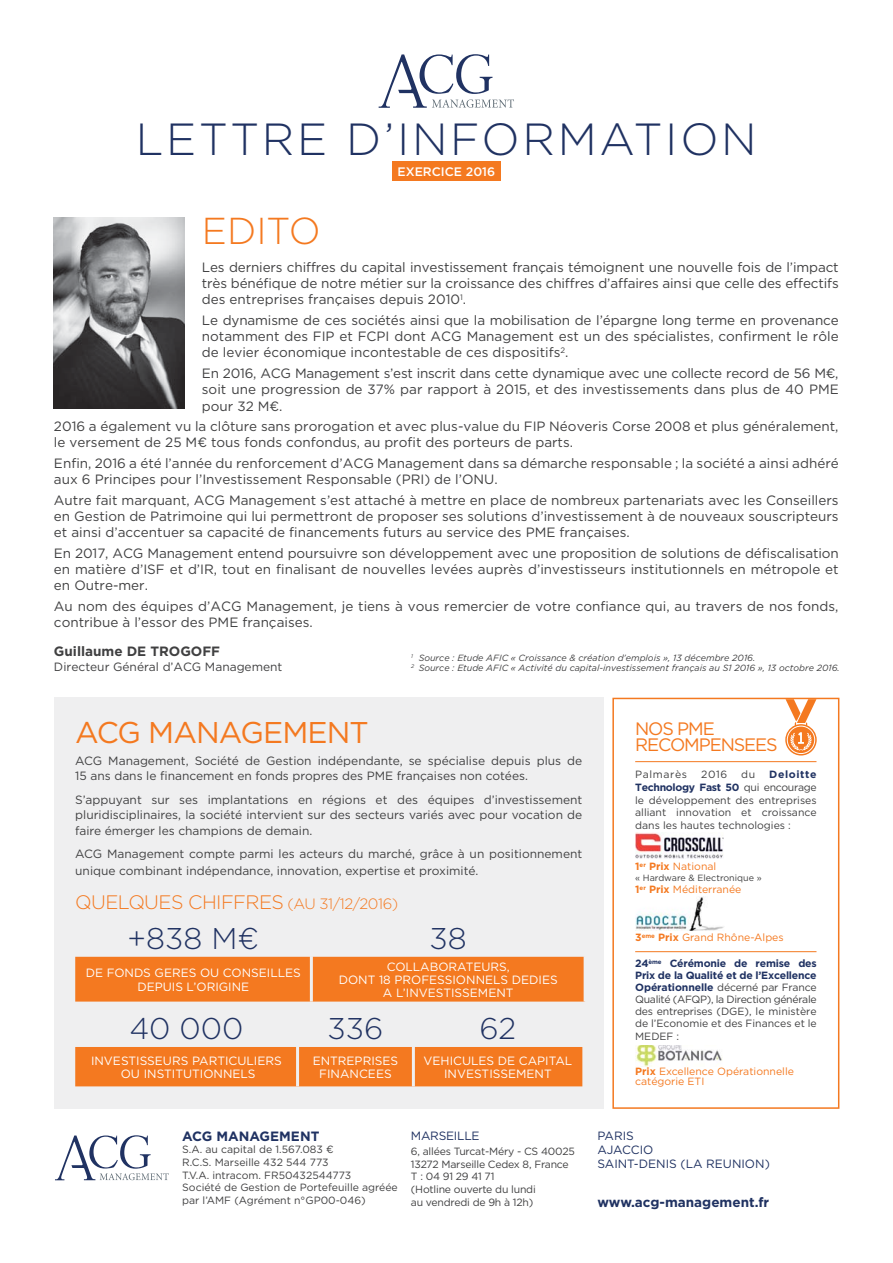
<style>
.page{position:relative;width:893px;height:1263px;background:#fff}
.page>*{position:absolute;margin:0;border:0;box-sizing:border-box;transform-origin:0 0}
.t1{font:300 45px "Gotham";letter-spacing:.06em;color:#203262}
.t2{font:300 37.5px "Gotham";color:#f47920}
.t3{font:300 30px "Gotham";color:#203262}
.t4{font:30px "Gotham";letter-spacing:-.03em;color:#f47920}
.t5{font:300 19.5px "Gotham";letter-spacing:-.03em;color:#f47920}
.t6{font:18px/16.5px "Gotham";letter-spacing:-.06em;color:#f47920}
.t7{font:13.5px/16.2px "Gotham";color:#404041;text-align:justify}
.t8{font:700 13.5px "Gotham";color:#203262}
.t9{font:700 13.5px "Gotham";color:#404041}
.t10{font:500 12.3px "Gotham";color:#fff}
.t11{font:12px/15.8px "Gotham";color:#404041}
.t12{font:12px/13.4px "Gotham";color:#fff;text-align:center}
.t13{font:12px/14.4px "Gotham";color:#203262}
.t14{font:12px "Gotham";letter-spacing:-.02em;color:#203262}
.t15{font:10.5px/12.6px "Gotham";color:#404041;text-align:justify}
.t16{font:10.5px/12.6px "Gotham";letter-spacing:-.02em;color:#404041}
.t17{font:10.5px/10.5px "Gotham";color:#f47920}
.t18{font:10.5px "Gotham";letter-spacing:.06em;color:#404041}
.t19{font:italic 9px/10.8px "Gotham";color:#404041}
.t20{font:9px "Gotham";color:#404041}
.s1{font-size:15px}
.s2{font-weight:700;color:#203262}
.s3{font-weight:700}
</style>
<div class="page">
<div style="left:54px;top:698px;width:550px;height:411px;background:#efeff0"></div>
<div style="left:75px;top:957px;width:509px;height:45px;background:#f47920"></div>
<hr style="left:310px;top:957px;width:3px;height:45px;background:#efeff0">
<div style="left:75px;top:1047px;width:507px;height:39px;background:#f47920"></div>
<hr style="left:296px;top:1047px;width:3px;height:39px;background:#efeff0">
<hr style="left:412px;top:1047px;width:3px;height:39px;background:#efeff0">
<hr style="left:635px;top:761px;width:181px;height:1px;background:#f47920">
<img style="left:635px;top:833px;width:88px;height:25px">
<img style="left:635px;top:897px;width:89px;height:34px">
<hr style="left:635px;top:951px;width:181px;height:1px;background:#f47920">
<img style="left:635px;top:1046px;width:87px;height:20px">
<div style="left:612px;top:698px;width:227px;height:411px;border:2px solid #f47920"></div>
<svg style="left:379px;top:54px;width:135px;height:54px"></svg>
<div style="left:392px;top:162px;width:109px;height:19px;background:#f47920"></div>
<img style="left:54px;top:217px;width:131px;height:192px">
<svg style="left:55px;top:1135px;width:114px;height:45px"></svg>
<svg style="left:785px;top:699px;width:32px;height:57px"></svg>
<p class="t1" style="left:136px;top:113px;width:622px">LETTRE D’INFORMATION</p>
<p class="t10" style="left:397px;top:166px;width:99px">EXERCICE 2016</p>
<p class="t2" style="left:202px;top:209px;width:120px">EDITO</p>
<p class="t7" style="left:202px;top:260px;width:638px">Les derniers chiffres du capital investissement français témoignent une nouvelle fois de l’impact très bénéfique de notre métier sur la croissance des chiffres d’affaires ainsi que celle des effectifs des entreprises françaises depuis 2010<sup>1</sup>.</p>
<p class="t7" style="left:202px;top:313px;width:638px">Le dynamisme de ces sociétés ainsi que la mobilisation de l’épargne long terme en provenance notamment des FIP et FCPI dont ACG Management est un des spécialistes, confirment le rôle de levier économique incontestable de ces dispositifs<sup>2</sup>.</p>
<p class="t7" style="left:202px;top:366px;width:638px">En 2016, ACG Management s’est inscrit dans cette dynamique avec une collecte record de 56 M€, soit une progression de 37% par rapport à 2015, et des investissements dans plus de 40 PME pour 32 M€.</p>
<p class="t7" style="left:54px;top:419px;width:786px">2016 a également vu la clôture sans prorogation et avec plus-value du FIP Néoveris Corse 2008 et plus généralement, le versement de 25 M€ tous fonds confondus, au profit des porteurs de parts.</p>
<p class="t7" style="left:54px;top:456px;width:786px">Enfin, 2016 a été l’année du renforcement d’ACG Management dans sa démarche responsable ; la société a ainsi adhéré aux 6 Principes pour l’Investissement Responsable (PRI) de l’ONU.</p>
<p class="t7" style="left:54px;top:493px;width:786px">Autre fait marquant, ACG Management s’est attaché à mettre en place de nombreux partenariats avec les Conseillers en Gestion de Patrimoine qui lui permettront de proposer ses solutions d’investissement à de nouveaux souscripteurs et ainsi d’accentuer sa capacité de financements futurs au service des PME françaises.</p>
<p class="t7" style="left:54px;top:546px;width:786px">En 2017, ACG Management entend poursuivre son développement avec une proposition de solutions de défiscalisation en matière d’ISF et d’IR, tout en finalisant de nouvelles levées auprès d’investisseurs institutionnels en métropole et en Outre-mer.</p>
<p class="t7" style="left:54px;top:599px;width:786px">Au nom des équipes d’ACG Management, je tiens à vous remercier de votre confiance qui, au travers de nos fonds, contribue à l’essor des PME françaises.</p>
<p class="t9" style="left:54px;top:647px;width:168px">Guillaume DE TROGOFF</p>
<p class="t11" style="left:54px;top:660px;width:230px">Directeur Général d’ACG Management</p>
<p class="t19" style="left:411px;top:652px;width:430px"><sup>1</sup> Source : Etude AFIC « Croissance &amp; création d’emplois », 13 décembre 2016.<br><sup>2</sup> Source : Etude AFIC « Activité du capital-investissement français au S1 2016 », 13 octobre 2016.</p>
<p class="t4" style="left:75px;top:721px;width:295px">ACG MANAGEMENT</p>
<p class="t11" style="left:75px;top:753px;width:509px">ACG Management, Société de Gestion indépendante, se spécialise depuis plus de<br>15 ans dans le financement en fonds propres des PME françaises non cotées.</p>
<p class="t11" style="left:75px;top:792px;width:509px;text-align:justify">S’appuyant sur ses implantations en régions et des équipes d’investissement pluridisciplinaires, la société intervient sur des secteurs variés avec pour vocation de faire émerger les champions de demain.</p>
<p class="t11" style="left:75px;top:847px;width:509px;line-height:16.2px">ACG Management compte parmi les acteurs du marché, grâce à un positionnement unique combinant indépendance, innovation, expertise et proximité.</p>
<p class="t5" style="left:75px;top:891px;width:325px">QUELQUES CHIFFRES <span class="s1">(AU 31/12/2016)</span></p>
<p class="t3" style="left:128px;top:922px;width:133px">+838 M€</p>
<p class="t3" style="left:430px;top:922px;width:39px">38</p>
<p class="t12" style="left:86px;top:967px;width:217px">DE FONDS GERES OU CONSEILLES<br>DEPUIS L’ORIGINE</p>
<p class="t12" style="left:339px;top:961px;width:221px">COLLABORATEURS,<br>DONT 18 PROFESSIONNELS DEDIES<br>A L’INVESTISSEMENT</p>
<p class="t3" style="left:129px;top:1011px;width:116px">40 000</p>
<p class="t3" style="left:327px;top:1011px;width:57px">336</p>
<p class="t3" style="left:479px;top:1011px;width:38px">62</p>
<p class="t12" style="left:91px;top:1055px;width:192px">INVESTISSEURS PARTICULIERS<br>OU INSTITUTIONNELS</p>
<p class="t12" style="left:313px;top:1055px;width:87px">ENTREPRISES<br>FINANCEES</p>
<p class="t12" style="left:423px;top:1055px;width:150px">VEHICULES DE CAPITAL<br>INVESTISSEMENT</p>
<p class="t6" style="left:635px;top:722px;width:144px">NOS PME<br>RECOMPENSEES</p>
<p class="t18" style="left:635px;top:771px;width:53px">Palmarès</p>
<p class="t15" style="left:701px;top:769px;width:28px">2016</p>
<p class="t15" style="left:741px;top:769px;width:16px">du</p>
<p class="t15" style="left:635px;top:769px;width:183px;text-indent:134px"><span class="s2">Deloitte Technology Fast 50</span> qui encourage le développement des entreprises alliant innovation et croissance dans les hautes technologies :</p>
<p class="t17" style="left:635px;top:862px;width:83px"><span class="s3">1</span><sup>er</sup> <span class="s3">Prix</span> National</p>
<p class="t20" style="left:635px;top:874px;width:128px">« Hardware &amp; Electronique »</p>
<p class="t17" style="left:635px;top:885px;width:108px"><span class="s3">1</span><sup>er</sup> <span class="s3">Prix</span> Méditerranée</p>
<p class="t17" style="left:635px;top:933px;width:150px"><span class="s3">3</span><sup>eme</sup> <span class="s3">Prix</span> Grand Rhône-Alpes</p>
<p class="t15" style="left:635px;top:958px;width:183px;line-height:12.1px"><span class="s2">24</span><sup>ème</sup> <span class="s2">Cérémonie de remise des Prix de la Qualité et de l’Excellence Opérationnelle</span> décerné par France Qualité (AFQP), la Direction générale des entreprises (DGE), le ministère de l’Economie et des Finances et le MEDEF :</p>
<p class="t17" style="left:635px;top:1066px;width:160px"><span class="s3">Prix</span> Excellence Opérationnelle catégorie ETI</p>
<p class="t8" style="left:182px;top:1131px;width:139px">ACG MANAGEMENT</p>
<p class="t15" style="left:182px;top:1144px;width:217px;text-align:left">S.A. au capital de 1.567.083 €<br>R.C.S. Marseille 432 544 773<br>T.V.A. intracom. FR50432544773<br>Société de Gestion de Portefeuille agréée par l’AMF (Agrément n°GP00-046)</p>
<p class="t14" style="left:411px;top:1131px;width:70px">MARSEILLE</p>
<p class="t16" style="left:411px;top:1146px;width:165px">6, allées Turcat-Méry - CS 40025<br>13272 Marseille Cedex 8, France<br>T : 04 91 29 41 71<br>(Hotline ouverte du lundi<br>au vendredi de 9h à 12h)</p>
<p class="t13" style="left:597px;top:1129px;width:174px">PARIS<br>AJACCIO<br>SAINT-DENIS (LA REUNION)</p>
<p class="t8" style="left:597px;top:1198px;width:173px">www.acg-management.fr</p>
</div>
